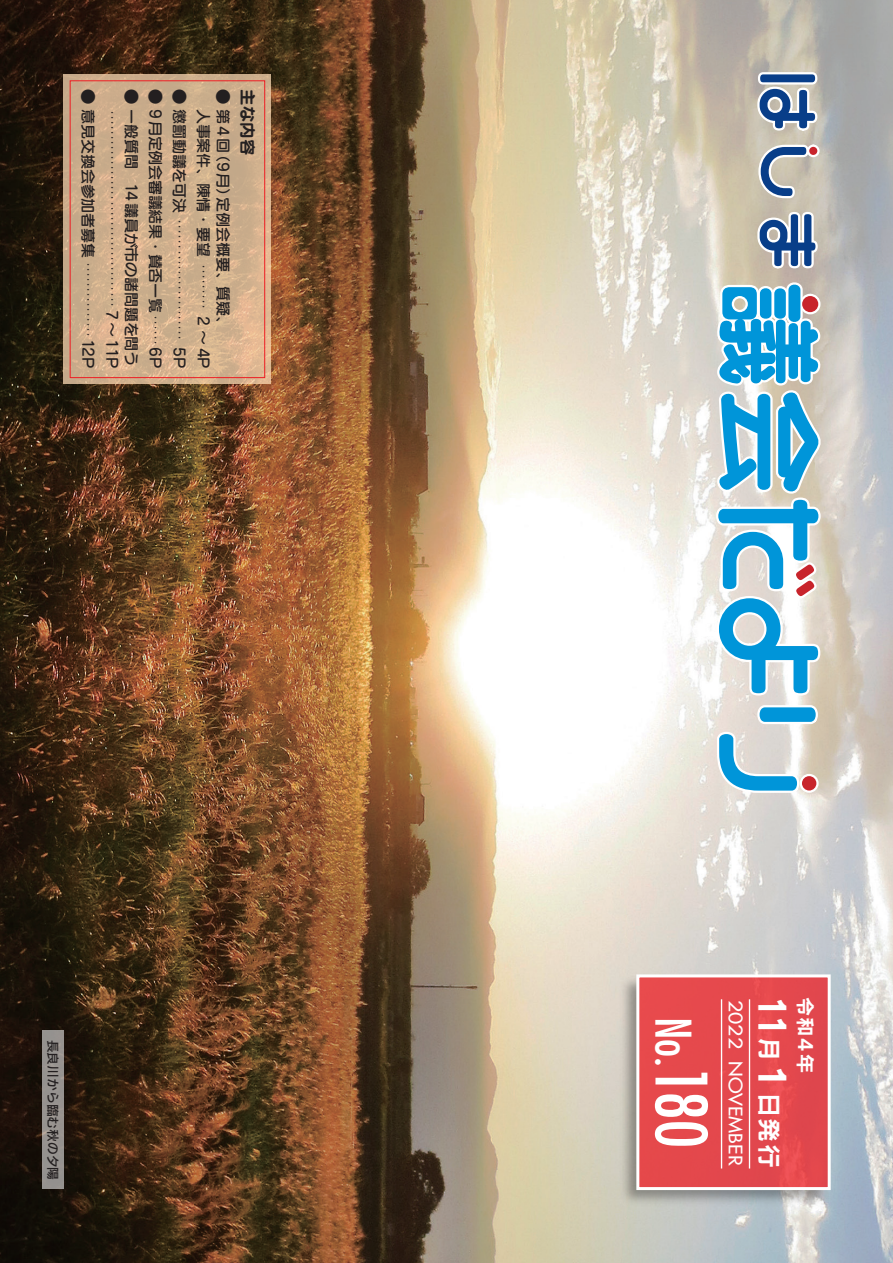
<style>
.page{position:relative;width:893px;height:1263px;background:#fff}
.page>*{position:absolute;margin:0;border:0;box-sizing:border-box;transform-origin:0 0}
.t1{font:condensed 68.85px "Futura Std";color:#fff}
.t2{font:condensed 47.85px "Futura Std";color:#fff}
.t3{font:700 35.85px "FOT Rodin Half";color:#fff}
.t4{font:23.85px "Rodin Pro B";color:#fff}
.t5{font:19.2px "Rodin Pro B";color:#fff}
.t6{font:500 18.15px "Futura Std";color:#fff;scale:1.1 1}
.t7{font:500 18.15px "Futura Std";color:#fff;scale:1.16 1}
.t8{font:16.5px "Seurat Pro B";color:#231f20}
.t9{font:15.15px/24px "Seurat Pro DB";letter-spacing:-.02em;color:#231f20;text-align:right}
.t10{font:15.15px "Seurat Pro L";color:#231f20}
.t11{font:12.75px "Rodin Pro DB";color:#231f20}
.s1{font-family:"Seurat Pro L"}
.s2{font-family:"Seurat Pro DB"}
.s3{font-size:47.85px}
.s4{font-family:"Rodin Pro B";font-weight:400;font-size:23.85px}
.s5{font-family:"Rodin Pro B";font-weight:400}
</style>
<div class="page">
<img style="left:0;top:0;width:893px;height:1263px">
<svg style="left:807px;top:145px;width:13px;height:12px"></svg>
<svg style="left:754px;top:70px;width:67px;height:63px;background:#8c9db2"></svg>
<svg style="left:756px;top:142px;width:56px;height:58px;background:#a5acb2"></svg>
<svg style="left:755px;top:208px;width:66px;height:64px;background:#8c9aaf"></svg>
<div style="left:809px;top:147px;width:8px;height:8px;background:#c8242b;border-radius:50%"></div>
<svg style="left:705px;top:283px;width:121px;height:512px"></svg>
<div style="left:802px;top:776px;width:14px;height:14px;background:#c8242b;border-radius:50%"></div>
<div style="left:802px;top:296px;width:16px;height:16px;background:#c8242b;border-radius:50%"></div>
<svg style="left:64px;top:74px;width:207px;height:310px;background:#d1b08d"></svg>
<div style="left:42px;top:1030px;width:22px;height:158px;background:#96928f"></div>
<div style="left:70px;top:80px;width:195px;height:298px;border:1px solid #ee1d23"></div>
<img style="left:616px;top:971px;width:218px;height:239px">
<div style="left:638px;top:976px;width:191px;height:212px;background:#e5484d"></div>
<div style="left:636px;top:974px;width:195px;height:216px;border:3px solid #fff"></div>
<hr style="left:749px;top:999px;width:1px;height:169px;background:#fff">
<hr style="left:721px;top:999px;width:1px;height:169px;background:#fff">
<p class="t9" style="left:101px;top:89px;width:280px;rotate:90deg">● 意見交換会参加者募集 <span class="s1">............…</span>12P</p>
<p class="t9" style="left:168px;top:89px;width:280px;rotate:90deg">● 9月定例会審議結果・賛否一覧<span class="s1">...…</span>6P<br>14議員が市の諸問題を問う</p>
<p class="t9" style="left:144px;top:89px;width:81px;rotate:90deg">● 一般質問</p>
<p class="t10" style="left:122px;top:110px;width:260px;rotate:90deg">....................................... <span class="s2">7～11P</span></p>
<p class="t10" style="left:189px;top:89px;width:280px;rotate:90deg"><span class="s2">● 懲罰動議を可決</span> .....................… <span class="s2">5P</span></p>
<p class="t9" style="left:236px;top:89px;width:65px;rotate:90deg">● 第4回</p>
<p class="t8" style="left:259px;top:89px;width:67px;rotate:90deg">主な内容</p>
<p class="t9" style="left:216px;top:109px;width:150px;rotate:90deg">人事案件、陳情・要望</p>
<p class="t9" style="left:236px;top:147px;width:58px;rotate:90deg">（9月）</p>
<p class="t9" style="left:236px;top:197px;width:135px;rotate:90deg">定例会概要、質疑、</p>
<p class="t10" style="left:213px;top:264px;width:106px;rotate:90deg">......... <span class="s2">2 ～ 4P</span></p>
<p class="t11" style="left:61px;top:1040px;width:142px;rotate:90deg">長良川から臨む秋の夕陽</p>
<h1 class="t1" style="left:722px;top:1016px;width:133px;rotate:90deg"><span class="s3">No</span> 180</h1>
<h2 class="t2" style="left:702px;top:1057px;width:11px;rotate:90deg">.</h2>
<p class="t7" style="left:747px;top:1000px;width:44px;rotate:90deg">2022</p>
<p class="t5" style="left:818px;top:997px;width:77px;rotate:90deg">令和4年</p>
<h3 class="t3" style="left:790px;top:997px;width:93px;rotate:90deg">11<span class="s4">月</span><span class="s5">1</span></h3>
<h3 class="t4" style="left:785px;top:1093px;width:77px;rotate:90deg">日発行</h3>
<p class="t6" style="left:747px;top:1061px;width:96px;rotate:90deg">NOVEMBER</p>
</div>
